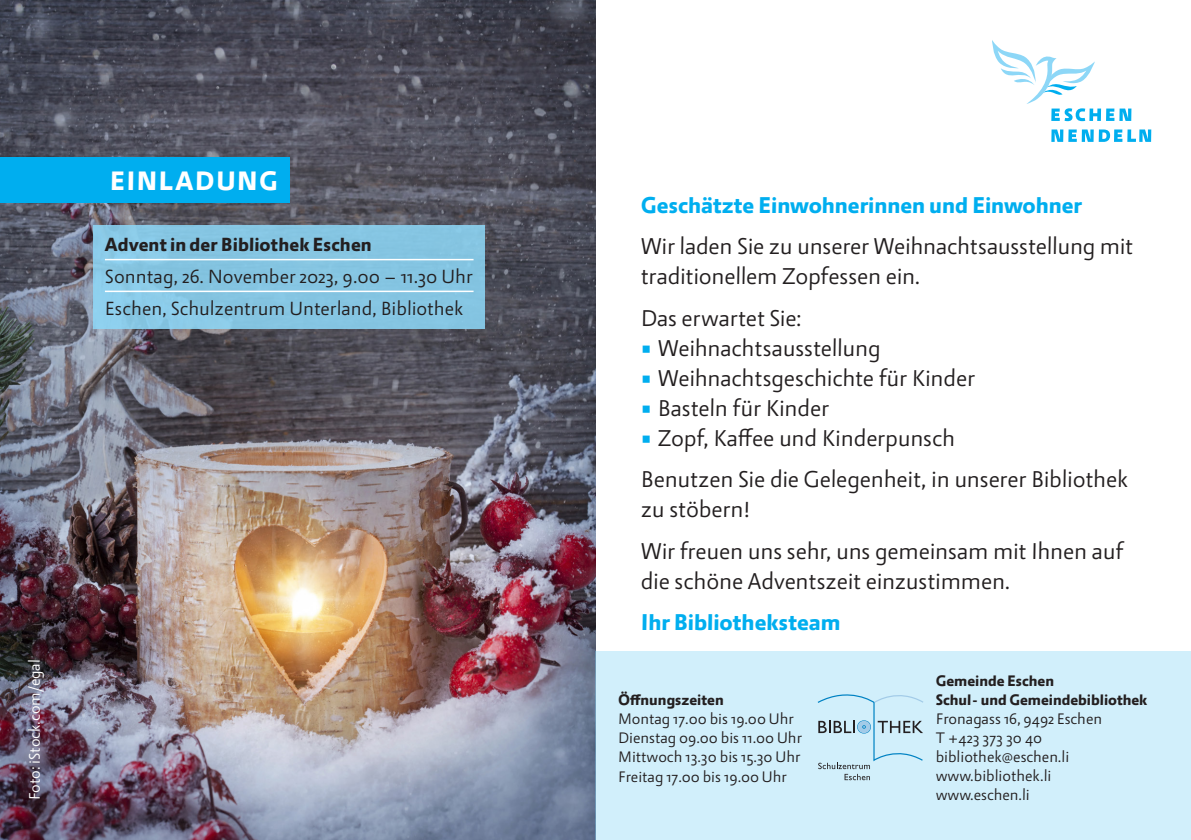
<style>
.page{position:relative;width:1191px;height:840px;background:#fff}
.page>*{position:absolute;margin:0;border:0;box-sizing:border-box;transform-origin:0 0}
.t1{font:28px "Allegra 6 Bold";letter-spacing:.05em;color:#fff}
.t2{font:24px/41.4px "Allegra 2 Regular";letter-spacing:-.01em;color:#231f20}
.t3{font:24px "Allegra 6 Bold";color:#00aeef}
.t4{font:20px/31.8px "Allegra 2 Regular";color:#231f20}
.t5{font:20px "Allegra 6 Bold";letter-spacing:.005em;color:#231f20}
.t6{font:16px/19px "Allegra 2 Regular";color:#231f20}
.t7{font:16px/19px "Allegra 6 Bold";color:#231f20}
.t8{font:16px "Allegra 2 Regular";color:#fff}
.s1{color:#00aeef}
</style>
<div class="page">
<img style="left:0;top:0;width:595px;height:839px">
<svg style="left:992px;top:40px;width:139px;height:81px"></svg>
<svg style="left:1051px;top:129px;width:100px;height:13px"></svg>
<div style="left:0;top:157px;width:289px;height:45px;background:#00aeef"></div>
<div style="left:94px;top:225px;width:391px;height:103px;background:#85c5e2"></div>
<hr style="left:105px;top:259px;width:368px;height:1px;background:#fff">
<hr style="left:105px;top:290px;width:368px;height:2px;background:#fff">
<div style="left:595px;top:651px;width:596px;height:188px;background:#d1effb"></div>
<svg style="left:817px;top:694px;width:106px;height:85px"></svg>
<p class="t1" style="left:110px;top:165px;width:169px">EINLADUNG</p>
<p class="t5" style="left:105px;top:233px;width:268px">Advent in der Bibliothek Eschen</p>
<p class="t4" style="left:105px;top:261px;width:369px">Sonntag, 26. November 2023, 9.00 – 11.30 Uhr<br>Eschen, Schulzentrum Unterland, Bibliothek</p>
<p class="t8" style="left:26px;top:799px;width:142px;rotate:-90deg">Foto: iStock.com/egal</p>
<p class="t3" style="left:641px;top:192px;width:443px">Geschätzte Einwohnerinnen und Einwohner</p>
<p class="t2" style="left:641px;top:232px;width:494px;line-height:30px">Wir laden Sie zu unserer Weihnachtsausstellung mit traditionellem Zopfessen ein.</p>
<p class="t2" style="left:641px;top:297px;width:162px">Das erwartet Sie:</p>
<p class="t2" style="left:641px;top:327px;width:241px"><span class="s1">▪</span> Weihnachtsausstellung</p>
<p class="t2" style="left:641px;top:357px;width:336px"><span class="s1">▪</span> Weihnachtsgeschichte für Kinder</p>
<p class="t2" style="left:641px;top:387px;width:190px"><span class="s1">▪</span> Basteln für Kinder</p>
<p class="t2" style="left:641px;top:417px;width:489px"><span class="s1">▪</span> Zopf, Kaffee und Kinderpunsch<br>Benutzen Sie die Gelegenheit, in unserer Bibliothek</p>
<p class="t2" style="left:641px;top:489px;width:484px">zu stöbern!<br>Wir freuen uns sehr, uns gemeinsam mit Ihnen auf</p>
<p class="t2" style="left:641px;top:560px;width:371px">die schöne Adventszeit einzustimmen.</p>
<p class="t3" style="left:641px;top:608px;width:201px">Ihr Bibliotheksteam</p>
<p class="t7" style="left:618px;top:690px;width:107px">Öffnungszeiten</p>
<p class="t6" style="left:618px;top:709px;width:185px">Montag 17.00 bis 19.00 Uhr<br>Dienstag 09.00 bis 11.00 Uhr<br>Mittwoch 13.30 bis 15.30 Uhr<br>Freitag 17.00 bis 19.00 Uhr</p>
<p class="t7" style="left:935px;top:671px;width:213px">Gemeinde Eschen<br>Schul- und Gemeindebibliothek</p>
<p class="t6" style="left:935px;top:709px;width:168px">Fronagass 16, 9492 Eschen<br>T +423 373 30 40 bibliothek@eschen.li www.bibliothek.li www.eschen.li</p>
</div>
